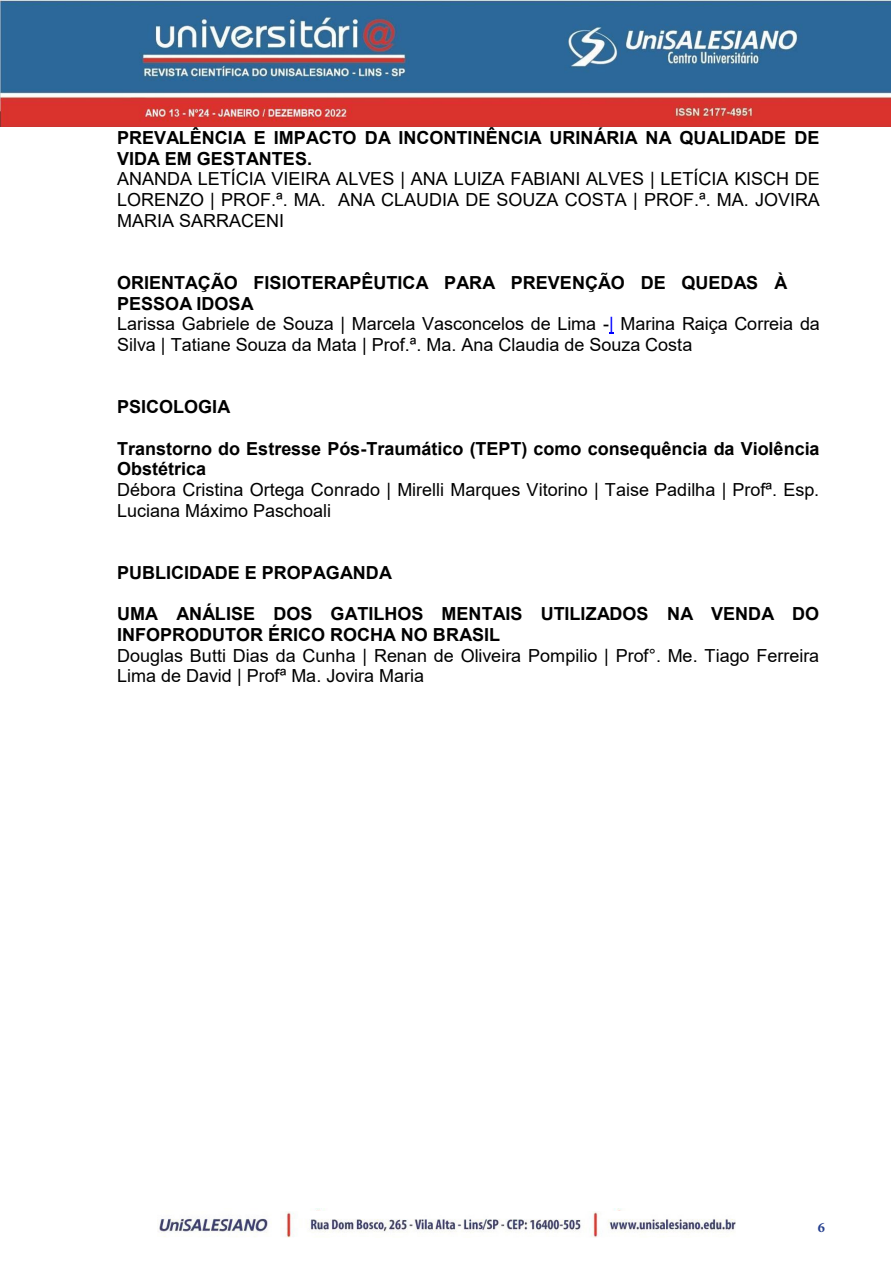
<style>
.page{position:relative;width:893px;height:1263px;background:#fff}
.page>*{position:absolute;margin:0;border:0;box-sizing:border-box;transform-origin:0 0}
.t1{font:18px/20.7px "Arial";color:#000}
.t2{font:700 18px "Arial";color:#000}
.t3{font:700 14.25px "Minion Pro";color:#253f8e}
.s1{font-weight:700}
.s2{color:#00f}
</style>
<div class="page">
<img style="left:159px;top:1210px;width:576px;height:28px">
<img style="left:0;top:0;width:890px;height:126px">
<p class="t1" style="left:117px;top:127px;width:704px"><span class="s1">PREVALÊNCIA E IMPACTO DA INCONTINÊNCIA URINÁRIA NA QUALIDADE DE VIDA EM GESTANTES.<br></span>ANANDA LETÍCIA VIEIRA ALVES | ANA LUIZA FABIANI ALVES | LETÍCIA KISCH DE LORENZO | PROF.ª. MA. ANA CLAUDIA DE SOUZA COSTA | PROF.ª. MA. JOVIRA MARIA SARRACENI</p>
<p class="t1" style="left:117px;top:272px;width:704px"><span class="s1">ORIENTAÇÃO FISIOTERAPÊUTICA PARA PREVENÇÃO DE QUEDAS À PESSOA IDOSA<br></span>Larissa Gabriele de Souza | Marcela Vasconcelos de Lima -<span class="s2">|</span> Marina Raiça Correia da Silva | Tatiane Souza da Mata | Prof.ª. Ma. Ana Claudia de Souza Costa</p>
<p class="t2" style="left:117px;top:394px;width:115px">PSICOLOGIA</p>
<p class="t1" style="left:117px;top:438px;width:704px"><span class="s1">Transtorno do Estresse Pós-Traumático (TEPT) como consequência da Violência Obstétrica<br></span>Débora Cristina Ortega Conrado | Mirelli Marques Vitorino | Taise Padilha | Profª. Esp.<br>Luciana Máximo Paschoali</p>
<p class="t2" style="left:117px;top:560px;width:276px">PUBLICIDADE E PROPAGANDA</p>
<p class="t1" style="left:117px;top:603px;width:704px"><span class="s1">UMA ANÁLISE DOS GATILHOS MENTAIS UTILIZADOS NA VENDA DO INFOPRODUTOR ÉRICO ROCHA NO BRASIL<br></span>Douglas Butti Dias da Cunha | Renan de Oliveira Pompilio | Prof°. Me. Tiago Ferreira Lima de David | Profª Ma. Jovira Maria</p>
<p class="t3" style="left:818px;top:1217px;width:9px">6</p>
</div>
